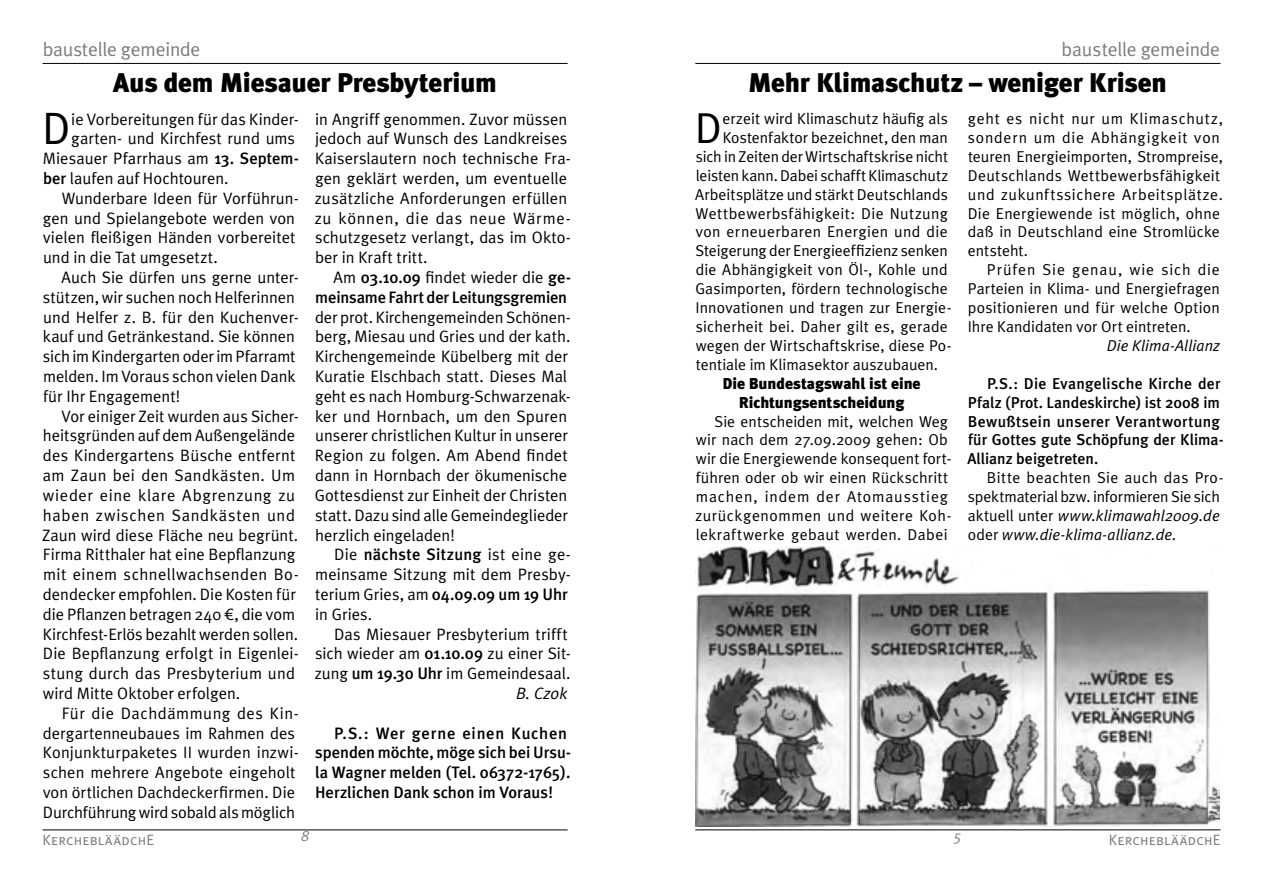
<style>
.page{position:relative;width:1263px;height:893px;background:#fff}
.page>*{position:absolute;margin:0;border:0;box-sizing:border-box;transform-origin:0 0}
.t1{font:45.3px "Meta Plus Normal";color:#000}
.t2{font:43.35px "Meta Plus Normal";color:#000}
.t3{font:900 27px "Meta Plus";letter-spacing:-.01em;color:#000}
.t4{font:19.5px "Meta Plus Normal";letter-spacing:-.01em;color:#7c7c7c}
.t5{font:16.5px/19.8px "Meta Plus Normal";letter-spacing:.005em;color:#000}
.t6{font:500 16.5px/19.8px "Meta Plus";letter-spacing:-.005em;color:#000}
.t7{font:16.5px "Meta Plus Normal";letter-spacing:.04em;color:#000}
.t8{font:16.5px "Meta Plus Normal";letter-spacing:.03em;color:#000}
.t9{font:16.5px "Meta Plus Normal";letter-spacing:-.015em;color:#000}
.t10{font:500 16.5px "Meta Plus";letter-spacing:.015em;color:#000}
.t11{font:italic 16.5px "Meta Plus Normal";color:#000}
.t12{font:15.75px/18.9px "Meta Plus Normal";letter-spacing:.01em;color:#000}
.t13{font:500 15.75px/18.9px "Meta Plus";letter-spacing:.01em;color:#000}
.t14{font:900 15.75px/18.9px "Meta Plus";color:#000;text-align:center}
.t15{font:15.75px "Meta Plus Normal";letter-spacing:-.01em;color:#000}
.t16{font:italic 15.75px "Meta Plus Normal";letter-spacing:.01em;color:#000}
.t17{font:15px "Meta Plus Normal Caps";letter-spacing:.015em;color:#7c7c7c}
.t18{font:italic 15px "Meta Plus Normal";color:#7c7c7c}
.s1{font-family:"Meta Plus";font-weight:500}
.s2{font-family:"Meta Plus Normal";font-weight:400}
.s3{font-family:"Meta Euro"}
.s4{font-style:italic}
</style>
<div class="page">
<hr style="left:695px;top:830px;width:525px;height:1px;background:#000">
<hr style="left:695px;top:63px;width:525px;height:1px;background:#000">
<hr style="left:43px;top:830px;width:525px;height:1px;background:#000">
<hr style="left:43px;top:63px;width:525px;height:1px;background:#000">
<img style="left:695px;top:546px;width:525px;height:280px">
<p class="t4" style="left:43px;top:38px;width:159px">baustelle gemeinde</p>
<h3 class="t3" style="left:113px;top:67px;width:385px">Aus dem Miesauer Presbyterium</h3>
<h1 class="t1" style="left:42px;top:103px;width:30px">D</h1>
<p class="t5" style="left:71px;top:109px;width:229px">ie Vorbereitungen für das Kinder-</p>
<p class="t5" style="left:315px;top:109px;width:258px">in Angriff genommen. Zuvor müssen jedoch auf Wunsch des Landkreises<br>Kaiserslautern noch technische Fra&shy;gen geklärt werden, um eventuelle zusätzliche Anforderungen erfüllen zu können, die das neue Wärme&shy;schutzgesetz verlangt, das im Okto&shy;ber in Kraft tritt.</p>
<p class="t5" style="left:334px;top:267px;width:239px">Am <span class="s1">03.10.09</span> findet wieder die <span class="s1">ge-</span></p>
<p class="t6" style="left:315px;top:287px;width:253px">meinsame Fahrt der Leitungsgremien</p>
<p class="t5" style="left:315px;top:307px;width:258px">der prot. Kirchengemeinden Schönen&shy;berg, Miesau und Gries und der kath.<br>Kirchengemeinde Kübelberg mit der Kuratie Elschbach statt. Dieses Mal geht es nach Homburg-Schwarzenak&shy;ker und Hornbach, um den Spuren unserer christlichen Kultur in unserer Region zu folgen. Am Abend findet dann in Hornbach der ökumenische Gottesdienst zur Einheit der Christen statt. Dazu sind alle Gemeindeglieder herzlich eingeladen!</p>
<p class="t10" style="left:334px;top:545px;width:238px"><span class="s2">Die</span> nächste Sitzung <span class="s2">ist eine ge-</span></p>
<p class="t5" style="left:315px;top:564px;width:257px">meinsame Sitzung mit dem Presby-</p>
<p class="t6" style="left:315px;top:584px;width:254px"><span class="s2">terium Gries, am</span> 04.09.09 um 19 Uhr</p>
<p class="t5" style="left:315px;top:604px;width:59px">in Gries.</p>
<p class="t5" style="left:334px;top:624px;width:235px">Das Miesauer Presbyterium trifft</p>
<p class="t5" style="left:315px;top:643px;width:257px">sich wieder am <span class="s1">01.10.09</span> zu einer Sit-</p>
<p class="t5" style="left:315px;top:663px;width:257px">zung <span class="s1">um 19.30 Uhr</span> im Gemeindesaal.</p>
<p class="t11" style="left:516px;top:684px;width:53px">B. Czok</p>
<p class="t6" style="left:315px;top:723px;width:258px;text-indent:19px">P.S.: Wer gerne einen Kuchen spenden möchte, möge sich bei Ursu&shy;la Wagner melden (Tel. 06372-1765).<br>Herzlichen Dank schon im Voraus!</p>
<p class="t5" style="left:71px;top:129px;width:226px">garten- und Kirchfest rund ums</p>
<p class="t5" style="left:43px;top:148px;width:258px">Miesauer Pfarrhaus am <span class="s1">13. Septem-</span></p>
<p class="t5" style="left:43px;top:168px;width:187px"><span class="s1">ber</span> laufen auf Hochtouren.</p>
<p class="t5" style="left:62px;top:188px;width:239px">Wunderbare Ideen für Vorführun-</p>
<p class="t5" style="left:43px;top:208px;width:254px">gen und Spielangebote werden von</p>
<p class="t5" style="left:43px;top:228px;width:254px">vielen fleißigen Händen vorbereitet</p>
<p class="t5" style="left:43px;top:247px;width:176px">und in die Tat umgesetzt.</p>
<p class="t5" style="left:61px;top:267px;width:239px">Auch Sie dürfen uns gerne unter-</p>
<p class="t5" style="left:43px;top:287px;width:254px">stützen, wir suchen noch Helferinnen</p>
<p class="t5" style="left:43px;top:307px;width:257px">und Helfer z. B. für den Kuchenver-</p>
<p class="t5" style="left:43px;top:327px;width:254px">kauf und Getränkestand. Sie können</p>
<p class="t5" style="left:43px;top:346px;width:254px">sich im Kindergarten oder im Pfarramt</p>
<p class="t5" style="left:43px;top:366px;width:254px">melden. Im Voraus schon vielen Dank</p>
<p class="t5" style="left:43px;top:386px;width:139px">für Ihr Engagement!</p>
<p class="t5" style="left:62px;top:406px;width:239px">Vor einiger Zeit wurden aus Sicher-</p>
<p class="t5" style="left:43px;top:426px;width:254px">heitsgründen auf dem Außengelände</p>
<p class="t5" style="left:43px;top:445px;width:254px">des Kindergartens Büsche entfernt</p>
<p class="t5" style="left:43px;top:465px;width:254px">am Zaun bei den Sandkästen. Um</p>
<p class="t7" style="left:43px;top:486px;width:254px">wieder eine klare Abgrenzung zu</p>
<p class="t7" style="left:43px;top:505px;width:254px">haben zwischen Sandkästen und</p>
<p class="t5" style="left:42px;top:525px;width:258px">Zaun wird diese Fläche neu begrünt.</p>
<p class="t5" style="left:43px;top:544px;width:254px">Firma Ritthaler hat eine Bepflanzung</p>
<p class="t8" style="left:43px;top:565px;width:257px">mit einem schnellwachsenden Bo-</p>
<p class="t5" style="left:43px;top:584px;width:254px">dendecker empfohlen. Die Kosten für</p>
<p class="t5" style="left:43px;top:604px;width:254px">die Pflanzen betragen 240 <span class="s3">1</span>, die vom</p>
<p class="t5" style="left:43px;top:624px;width:257px">Kirchfest-Erlös bezahlt werden sollen.</p>
<p class="t5" style="left:43px;top:643px;width:257px">Die Bepflanzung erfolgt in Eigenlei-</p>
<p class="t5" style="left:43px;top:663px;width:254px">stung durch das Presbyterium und</p>
<p class="t5" style="left:43px;top:683px;width:199px">wird Mitte Oktober erfolgen.</p>
<p class="t8" style="left:62px;top:703px;width:238px">Für die Dachdämmung des Kin-</p>
<p class="t5" style="left:43px;top:723px;width:254px">dergartenneubaues im Rahmen des</p>
<p class="t5" style="left:43px;top:742px;width:257px">Konjunkturpaketes II wurden inzwi-</p>
<p class="t5" style="left:43px;top:762px;width:254px">schen mehrere Angebote eingeholt</p>
<p class="t5" style="left:43px;top:782px;width:254px">von örtlichen Dachdeckerfirmen. Die</p>
<p class="t9" style="left:43px;top:802px;width:254px">Durchführung wird sobald als möglich</p>
<p class="t4" style="left:1062px;top:38px;width:160px">baustelle gemeinde</p>
<h3 class="t3" style="left:748px;top:67px;width:420px">Mehr Klimaschutz – weniger Krisen</h3>
<h2 class="t2" style="left:695px;top:103px;width:29px">D</h2>
<p class="t12" style="left:723px;top:109px;width:227px">erzeit wird Klimaschutz häufig als</p>
<p class="t12" style="left:723px;top:128px;width:227px">Kostenfaktor bezeichnet, den man</p>
<p class="t12" style="left:696px;top:147px;width:254px">sich in Zeiten der Wirtschaftskrise nicht</p>
<p class="t15" style="left:696px;top:166px;width:254px">leisten kann. Dabei schafft Klimaschutz</p>
<p class="t12" style="left:695px;top:185px;width:254px">Arbeitsplätze und stärkt Deutschlands</p>
<p class="t12" style="left:696px;top:203px;width:254px">Wettbewerbsfähigkeit: Die Nutzung</p>
<p class="t12" style="left:696px;top:222px;width:253px">von erneuerbaren Energien und die</p>
<p class="t12" style="left:695px;top:241px;width:254px">Steigerung der Energieeffizienz senken</p>
<p class="t12" style="left:696px;top:260px;width:254px">die Abhängigkeit von Öl-, Kohle und</p>
<p class="t12" style="left:695px;top:279px;width:254px">Gasimporten, fördern technologische</p>
<p class="t12" style="left:696px;top:298px;width:257px">Innovationen und tragen zur Energie-</p>
<p class="t12" style="left:696px;top:317px;width:254px">sicherheit bei. Daher gilt es, gerade</p>
<p class="t12" style="left:696px;top:336px;width:257px">wegen der Wirtschaftskrise, diese Po-</p>
<p class="t12" style="left:696px;top:355px;width:244px">tentiale im Klimasektor auszubauen.</p>
<p class="t14" style="left:722px;top:374px;width:200px">Die Bundestagswahl ist eine<br>Richtungsentscheidung</p>
<p class="t12" style="left:695px;top:411px;width:258px;text-indent:19px">Sie entscheiden mit, welchen Weg wir nach dem 27.09.2009 gehen: Ob wir die Energiewende konsequent fort&shy;führen oder ob wir einen Rückschritt machen, indem der Atomausstieg zurückgenommen und weitere Koh&shy;lekraftwerke gebaut werden. Dabei</p>
<p class="t12" style="left:968px;top:109px;width:257px">geht es nicht nur um Klimaschutz, sondern um die Abhängigkeit von teuren Energieimporten, Strompreise,<br>Deutschlands Wettbewerbsfähigkeit und zukunftssichere Arbeitsplätze.<br>Die Energiewende ist möglich, ohne daß in Deutschland eine Stromlücke entsteht.</p>
<p class="t12" style="left:968px;top:260px;width:254px;text-align:justify;text-indent:19px">Prüfen Sie genau, wie sich die Parteien in Klima- und Energiefragen positionieren und für welche Option Ihre Kandidaten vor Ort eintreten.</p>
<p class="t16" style="left:1107px;top:336px;width:115px">Die Klima-Allianz</p>
<p class="t13" style="left:967px;top:374px;width:258px;text-indent:20px">P.S.: Die Evangelische Kirche der Pfalz (Prot. Landeskirche) ist 2008 im Bewußtsein unserer Verantwortung für Gottes gute Schöpfung der Klima-Allianz beigetreten.</p>
<p class="t12" style="left:968px;top:468px;width:257px;text-indent:19px">Bitte beachten Sie auch das Pro&shy;spektmaterial bzw. informieren Sie sich aktuell unter <span class="s4">www.klimawahl2009.de </span>oder <span class="s4">www.die-klima-allianz.de.</span></p>
<p class="t18" style="left:301px;top:827px;width:10px">8</p>
<p class="t18" style="left:954px;top:827px;width:10px">5</p>
<p class="t17" style="left:43px;top:831px;width:113px">KerchebläädchE</p>
<p class="t17" style="left:1109px;top:831px;width:113px">KerchebläädchE</p>
</div>
